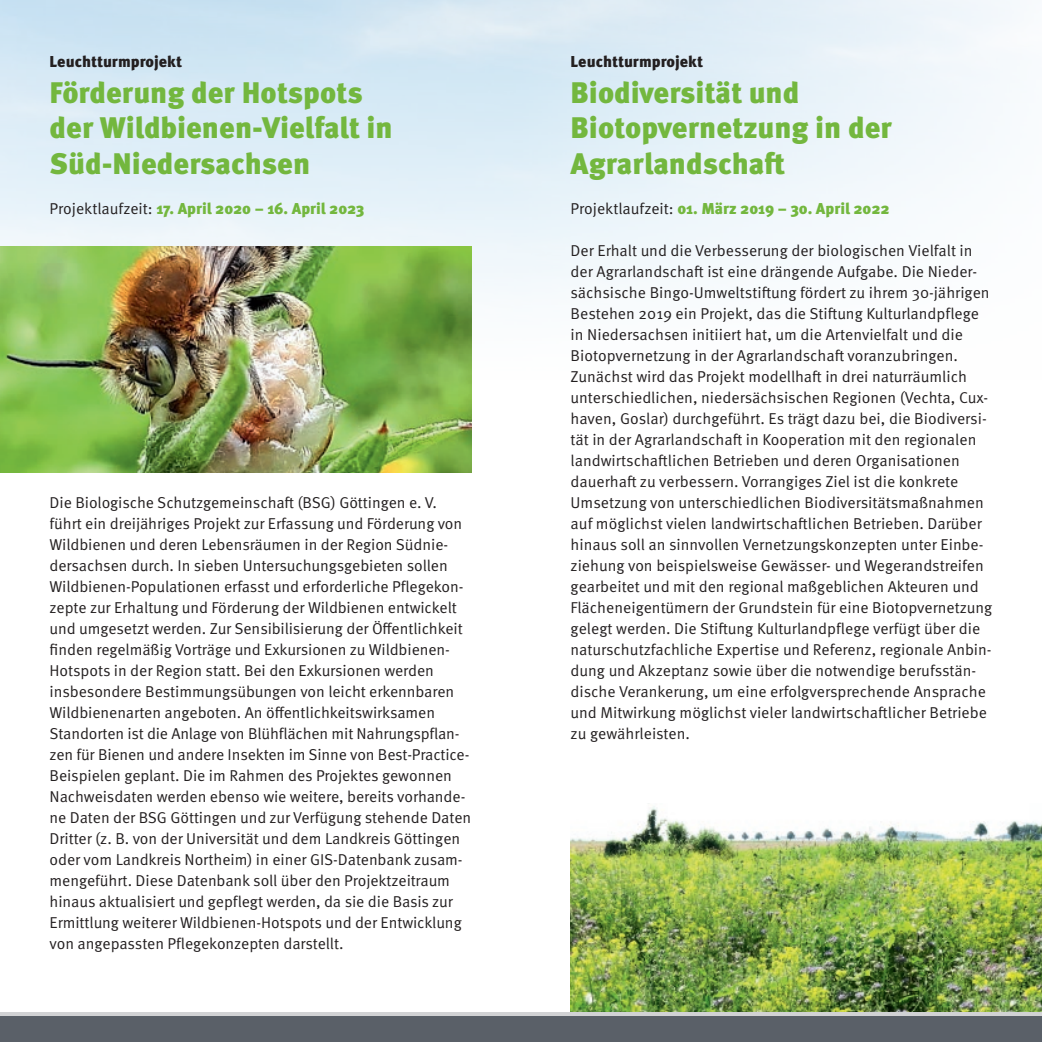
<style>
.page{position:relative;width:1042px;height:1042px;background:#fff}
.page>*{position:absolute;margin:0;border:0;box-sizing:border-box;transform-origin:0 0}
.t1{font:900 29.75px/35.7px "Meta Pro";color:#73b73e}
.t2{font:15.75px/21px "Meta Pro Norm";letter-spacing:-.005em;color:#231f20}
.t3{font:900 15.75px "Meta Pro";color:#73b73e}
.t4{font:900 15.75px "Meta Pro";color:#231f20}
.s1{font-family:"Meta Pro Norm";font-weight:400;color:#231f20}
</style>
<div class="page">
<img style="left:570px;top:806px;width:472px;height:206px">
<svg style="left:0;top:0;width:1014px;height:383px"></svg>
<img style="left:0;top:246px;width:471px;height:227px">
<div style="left:0;top:1014px;width:1042px;height:28px;background:#5a6068"></div>
<hr style="left:0;top:1012px;width:1042px;height:3px;background:#d1d2d4">
<p class="t4" style="left:50px;top:49px;width:134px">Leuchtturmprojekt</p>
<h1 class="t1" style="left:50px;top:73px;width:345px">Förderung der Hotspots der Wildbienen-Vielfalt in<br>Süd-Niedersachsen</h1>
<p class="t3" style="left:50px;top:196px;width:316px"><span class="s1">Projektlaufzeit:</span> 17. April 2020 – 16. April 2023</p>
<p class="t2" style="left:50px;top:491px;width:423px">Die Biologische Schutzgemeinschaft (BSG) Göttingen e. V. führt ein dreijähriges Projekt zur Erfassung und Förderung von Wildbienen und deren Lebensräumen in der Region Südnie&shy;dersachsen durch. In sieben Untersuchungsgebieten sollen Wildbienen-Populationen erfasst und erforderliche Pflegekon&shy;zepte zur Erhaltung und Förderung der Wildbienen entwickelt und umgesetzt werden. Zur Sensibilisierung der Öffentlichkeit finden regelmäßig Vorträge und Exkursionen zu Wildbienen-Hotspots in der Region statt. Bei den Exkursionen werden insbesondere Bestimmungsübungen von leicht erkennbaren Wildbienenarten angeboten. An öffentlichkeitswirksamen Standorten ist die Anlage von Blühflächen mit Nahrungspflan&shy;zen für Bienen und andere Insekten im Sinne von Best-Practice-Beispielen geplant. Die im Rahmen des Projektes gewonnen Nachweisdaten werden ebenso wie weitere, bereits vorhande&shy;ne Daten der BSG Göttingen und zur Verfügung stehende Daten Dritter (z. B. von der Universität und dem Landkreis Göttingen oder vom Landkreis Northeim) in einer GIS-Datenbank zusam&shy;mengeführt. Diese Datenbank soll über den Projektzeitraum hinaus aktualisiert und gepflegt werden, da sie die Basis zur Ermittlung weiterer Wildbienen-Hotspots und der Entwicklung von angepassten Pflegekonzepten darstellt.</p>
<p class="t4" style="left:570px;top:49px;width:134px">Leuchtturmprojekt</p>
<h1 class="t1" style="left:570px;top:73px;width:323px">Biodiversität und<br>Biotopvernetzung in der<br>Agrarlandschaft</h1>
<p class="t3" style="left:570px;top:196px;width:321px"><span class="s1">Projektlaufzeit:</span> 01. März 2019 – 30. April 2022</p>
<p class="t2" style="left:570px;top:239px;width:423px">Der Erhalt und die Verbesserung der biologischen Vielfalt in der Agrarlandschaft ist eine drängende Aufgabe. Die Nieder&shy;sächsische Bingo-Umweltstiftung fördert zu ihrem 30-jährigen Bestehen 2019 ein Projekt, das die Stiftung Kulturlandpflege in Niedersachsen initiiert hat, um die Artenvielfalt und die Biotopvernetzung in der Agrarlandschaft voranzubringen.<br>Zunächst wird das Projekt modellhaft in drei naturräumlich unterschiedlichen, niedersächsischen Regionen (Vechta, Cux&shy;haven, Goslar) durchgeführt. Es trägt dazu bei, die Biodiversi&shy;tät in der Agrarlandschaft in Kooperation mit den regionalen landwirtschaftlichen Betrieben und deren Organisationen dauerhaft zu verbessern. Vorrangiges Ziel ist die konkrete Umsetzung von unterschiedlichen Biodiversitätsmaßnahmen auf möglichst vielen landwirtschaftlichen Betrieben. Darüber hinaus soll an sinnvollen Vernetzungskonzepten unter Einbe&shy;ziehung von beispielsweise Gewässer- und Wegerandstreifen gearbeitet und mit den regional maßgeblichen Akteuren und Flächeneigentümern der Grundstein für eine Biotopvernetzung gelegt werden. Die Stiftung Kulturlandpflege verfügt über die naturschutzfachliche Expertise und Referenz, regionale Anbin&shy;dung und Akzeptanz sowie über die notwendige berufsstän&shy;dische Verankerung, um eine erfolgversprechende Ansprache und Mitwirkung möglichst vieler landwirtschaftlicher Betriebe zu gewährleisten.</p>
</div>
